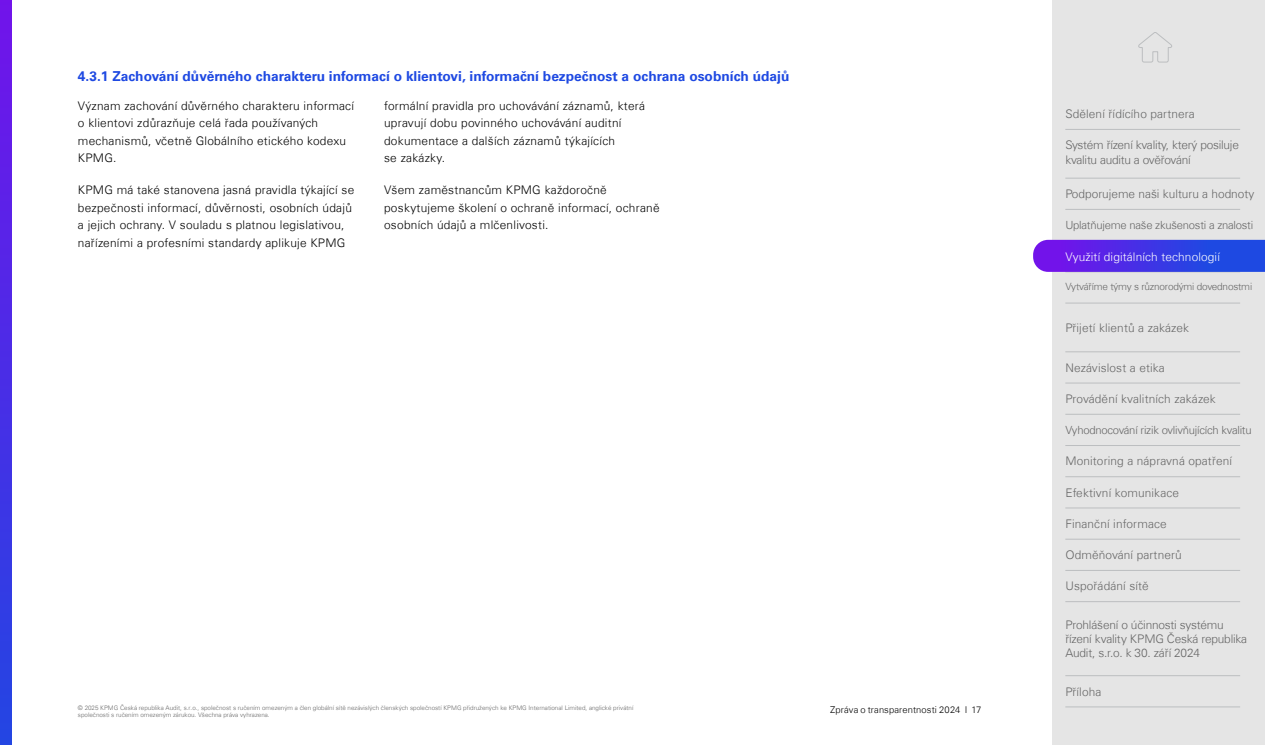
<style>
.page{position:relative;width:1265px;height:745px;background:#fff}
.page>*{position:absolute;margin:0;border:0;box-sizing:border-box;transform-origin:0 0}
.t1{font:700 13.75px "Universfor KPMG";color:#1e49e2}
.t2{font:300 11.88px/17.5px "Universfor KPMG";letter-spacing:.02em;color:#000}
.t3{font:300 11.88px/14.2px "Universfor KPMG";color:#666}
.t4{font:300 11.88px/14.2px "Universfor KPMG";letter-spacing:-.02em;color:#666}
.t5{font:300 11.88px "Universfor KPMG";letter-spacing:.01em;color:#fff}
.t6{font:300 11.88px "Universfor KPMG";letter-spacing:.01em;color:#666767}
.t7{font:300 11.25px "Universfor KPMG";letter-spacing:-.02em;color:#666}
.t8{font:300 10px "Universfor KPMG";letter-spacing:-.02em;color:#666}
.t9{font:300 9.38px "Universfor KPMG";letter-spacing:.01em;color:#000}
.t10{font:300 6.25px/7.5px "Universfor KPMG";color:#666}
</style>
<div class="page">
<div style="left:1052px;top:0;width:213px;height:744px;background:#e5e5e5"></div>
<hr style="left:1065px;top:129px;width:175px;height:1px;background:#bcbec0">
<hr style="left:1065px;top:209px;width:175px;height:1px;background:#bcbec0">
<hr style="left:1065px;top:178px;width:175px;height:1px;background:#bcbec0">
<hr style="left:1065px;top:302px;width:175px;height:1px;background:#bcbec0">
<hr style="left:1065px;top:351px;width:175px;height:1px;background:#bcbec0">
<hr style="left:1065px;top:382px;width:175px;height:1px;background:#bcbec0">
<hr style="left:1065px;top:413px;width:175px;height:1px;background:#bcbec0">
<hr style="left:1065px;top:445px;width:175px;height:1px;background:#bcbec0">
<hr style="left:1065px;top:476px;width:175px;height:1px;background:#bcbec0">
<hr style="left:1065px;top:507px;width:175px;height:1px;background:#bcbec0">
<hr style="left:1065px;top:538px;width:175px;height:1px;background:#bcbec0">
<hr style="left:1065px;top:569px;width:175px;height:1px;background:#bcbec0">
<hr style="left:1065px;top:675px;width:175px;height:1px;background:#bcbec0">
<hr style="left:1065px;top:706px;width:175px;height:1px;background:#bcbec0">
<hr style="left:1065px;top:601px;width:175px;height:1px;background:#bcbec0">
<svg style="left:1138px;top:32px;width:34px;height:30px"></svg>
<svg style="left:0;top:0;width:12px;height:744px;background:#4a2ce6"></svg>
<svg style="left:1033px;top:240px;width:232px;height:32px;background:#4435e5"></svg>
<p class="t1" style="left:78px;top:68px;width:713px">4.3.1 Zachování důvěrného charakteru informací o klientovi, informační bezpečnost a ochrana osobních údajů</p>
<p class="t2" style="left:78px;top:97px;width:278px">Význam zachování důvěrného charakteru informací o klientovi zdůrazňuje celá řada používaných mechanismů, včetně Globálního etického kodexu KPMG.</p>
<p class="t2" style="left:78px;top:181px;width:278px">KPMG má také stanovena jasná pravidla týkající se bezpečnosti informací, důvěrnosti, osobních údajů a jejich ochrany. V souladu s platnou legislativou, nařízeními a profesními standardy aplikuje KPMG</p>
<p class="t2" style="left:384px;top:97px;width:262px">formální pravidla pro uchovávání záznamů, která upravují dobu povinného uchovávání auditní dokumentace a dalších záznamů týkajících<br>se zakázky.</p>
<p class="t2" style="left:384px;top:181px;width:277px">Všem zaměstnancům KPMG každoročně poskytujeme školení o ochraně informací, ochraně osobních údajů a mlčenlivosti.</p>
<p class="t10" style="left:78px;top:703px;width:557px">© 2025 KPMG Česká republika Audit, s.r.o., společnost s ručením omezeným a člen globální sítě nezávislých členských společností KPMG přidružených ke KPMG International Limited, anglické privátní společnosti s ručením omezeným zárukou. Všechna práva vyhrazena.</p>
<p class="t9" style="left:830px;top:703px;width:153px">Zpráva o transparentnosti 2024 I 17</p>
<p class="t6" style="left:1065px;top:107px;width:131px">Sdělení řídícího partnera</p>
<p class="t4" style="left:1065px;top:138px;width:175px">Systém řízení kvality, který posiluje kvalitu auditu a ověřování</p>
<p class="t3" style="left:1065px;top:186px;width:191px">Podporujeme naši kulturu a hodnoty</p>
<p class="t7" style="left:1065px;top:218px;width:189px">Uplatňujeme naše zkušenosti a znalosti</p>
<p class="t5" style="left:1065px;top:249px;width:156px">Využití digitálních technologií</p>
<p class="t8" style="left:1065px;top:280px;width:188px">Vytváříme týmy s různorodými dovednostmi</p>
<p class="t3" style="left:1065px;top:320px;width:125px">Přijetí klientů a zakázek</p>
<p class="t3" style="left:1065px;top:360px;width:101px">Nezávislost a etika</p>
<p class="t3" style="left:1065px;top:391px;width:152px">Provádění kvalitních zakázek</p>
<p class="t7" style="left:1065px;top:422px;width:188px">Vyhodnocování rizik ovlivňujících kvalitu</p>
<p class="t3" style="left:1065px;top:454px;width:168px">Monitoring a nápravná opatření</p>
<p class="t3" style="left:1065px;top:485px;width:115px">Efektivní komunikace</p>
<p class="t3" style="left:1065px;top:516px;width:103px">Finanční informace</p>
<p class="t3" style="left:1065px;top:547px;width:118px">Odměňování partnerů</p>
<p class="t3" style="left:1065px;top:578px;width:85px">Uspořádání sítě</p>
<p class="t3" style="left:1065px;top:617px;width:183px">Prohlášení o účinnosti systému řízení kvality KPMG Česká republika<br>Audit, s.r.o. k 30. září 2024</p>
<p class="t3" style="left:1065px;top:683px;width:38px">Příloha</p>
</div>
